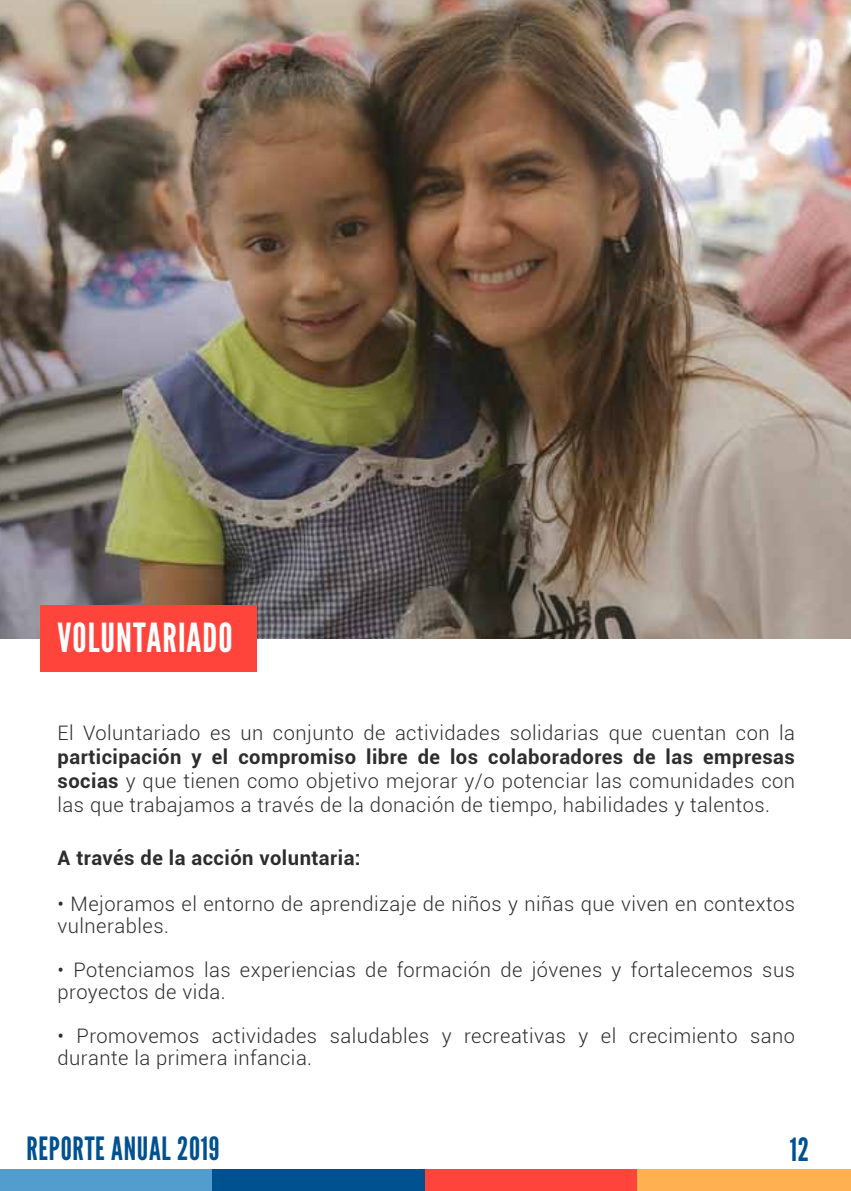
<style>
.page{position:relative;width:851px;height:1191px;background:#fff}
.page>*{position:absolute;margin:0;border:0;box-sizing:border-box;transform-origin:0 0}
.t1{font:40px "League Gothic";letter-spacing:.025em;color:#fff}
.t2{font:32px "League Gothic";letter-spacing:.025em;color:#005190}
.t3{font:300 20px/22px "Roboto";letter-spacing:.025em;color:#2d2d2d}
.t4{font:700 20px "Roboto";letter-spacing:.025em;color:#2d2d2d}
.s1{font-weight:700}
</style>
<div class="page">
<img style="left:0;top:0;width:850px;height:638px">
<div style="left:40px;top:605px;width:217px;height:66px;background:#ff443b"></div>
<div style="left:0;top:1169px;width:213px;height:22px;background:#539cce"></div>
<div style="left:213px;top:1169px;width:213px;height:22px;background:#00518f"></div>
<div style="left:425px;top:1169px;width:213px;height:22px;background:#ff443b"></div>
<div style="left:637px;top:1169px;width:213px;height:22px;background:#ffb151"></div>
<h1 class="t1" style="left:58px;top:613px;width:176px">VOLUNTARIADO</h1>
<p class="t3" style="left:58px;top:721px;width:739px">El Voluntariado es un conjunto de actividades solidarias que cuentan con la</p>
<p class="t3" style="left:58px;top:744px;width:739px;line-height:24px;text-align:justify"><span class="s1">participación y el compromiso libre de los colaboradores de las empresas socias</span> y que tienen como objetivo mejorar y/o potenciar las comunidades con las que trabajamos a través de la donación de tiempo, habilidades y talentos.</p>
<p class="t4" style="left:58px;top:843px;width:304px">A través de la acción voluntaria:</p>
<p class="t3" style="left:58px;top:892px;width:738px">• Mejoramos el entorno de aprendizaje de niños y niñas que viven en contextos vulnerables.</p>
<p class="t3" style="left:58px;top:958px;width:738px">• Potenciamos las experiencias de formación de jóvenes y fortalecemos sus proyectos de vida.</p>
<p class="t3" style="left:58px;top:1024px;width:738px">• Promovemos actividades saludables y recreativas y el crecimiento sano durante la primera infancia.</p>
<h2 class="t2" style="left:27px;top:1129px;width:194px">REPORTE ANUAL 2019</h2>
<h2 class="t2" style="left:789px;top:1130px;width:21px">12</h2>
</div>
